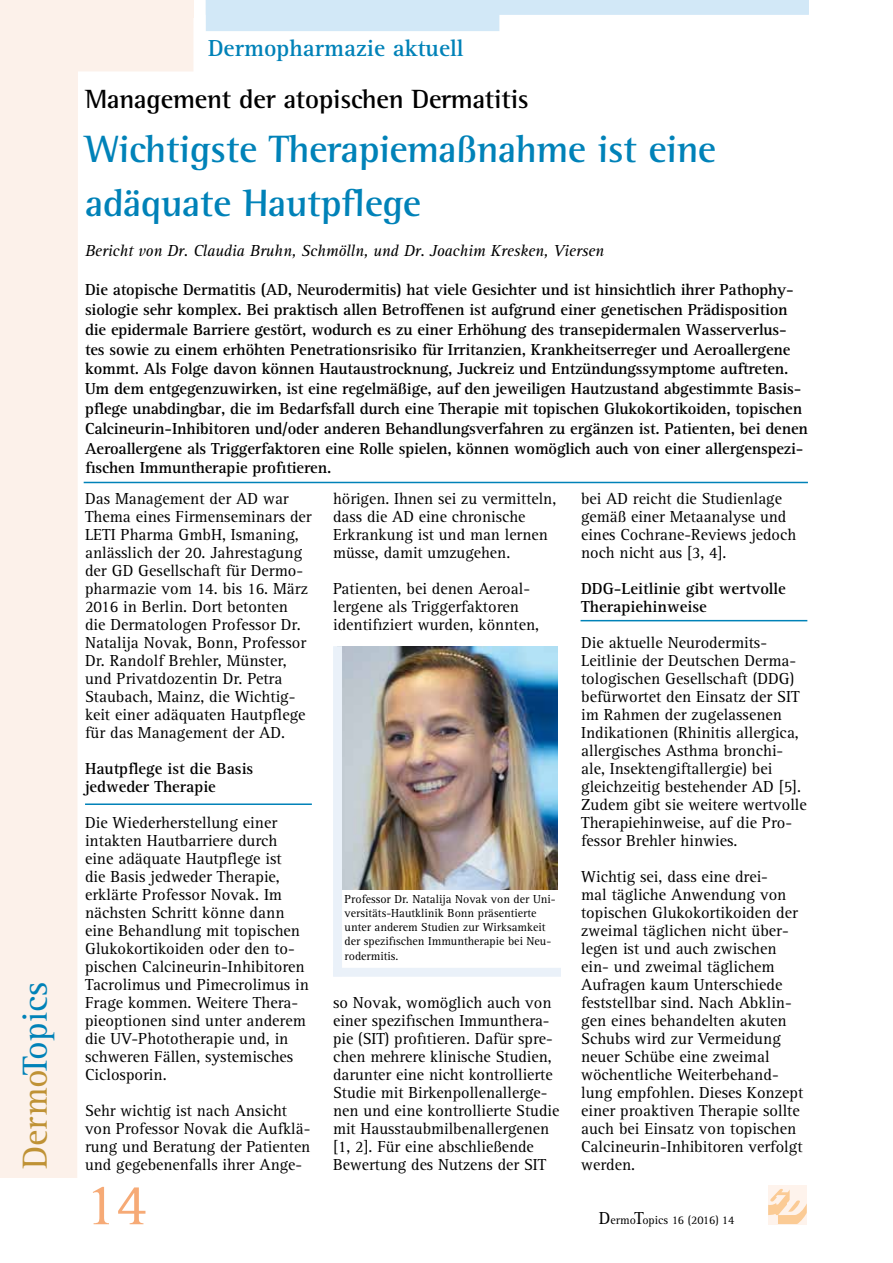
<style>
.page{position:relative;width:893px;height:1263px;background:#fff}
.page>*{position:absolute;margin:0;border:0;box-sizing:border-box;transform-origin:0 0}
.t1{font:60px "Agfa Rotis Serif";color:#f6aa76}
.t2{font:700 39px/54px "Agfa Rotis Semi Serif";letter-spacing:-.01em;color:#0082b8}
.t3{font:36px "Agfa Rotis Serif";color:#0082b8}
.t4{font:700 27px "Agfa Rotis Semi Serif";letter-spacing:-.01em;color:#000}
.t5{font:700 24px "Agfa Rotis Serif";color:#0082b8}
.t6{font:16.5px/18px "Agfa Rotis Serif";color:#000}
.t7{font:700 16.5px/19.8px "Agfa Rotis Serif";letter-spacing:-.01em;color:#000}
.t8{font:italic 16.5px "Agfa Rotis Serif";letter-spacing:-.01em;color:#000}
.t9{font:12px/14.2px "Agfa Rotis Serif";color:#000}
.s1{color:#bf9235}
.s2{font-size:18px}
</style>
<div class="page">
<svg style="left:0;top:0;width:194px;height:1178px"></svg>
<div style="left:0;top:0;width:193px;height:17px;background:#fcf1ea"></div>
<svg style="left:206px;top:0;width:603px;height:31px"></svg>
<div style="left:768px;top:1185px;width:39px;height:39px;background:#fef3ec"></div>
<svg style="left:768px;top:1189px;width:39px;height:35px"></svg>
<hr style="left:84px;top:482px;width:724px;height:1px;background:#0082b8">
<hr style="left:85px;top:803px;width:227px;height:2px;background:#0082b8">
<hr style="left:580px;top:620px;width:227px;height:1px;background:#0082b8">
<img style="left:342px;top:646px;width:215px;height:243px">
<div style="left:333px;top:646px;width:9px;height:330px;background:#eaf1f9"></div>
<div style="left:333px;top:968px;width:228px;height:9px;background:#eaf1f9"></div>
<h3 class="t3" style="left:14px;top:1169px;width:188px;rotate:-90deg"><span class="s1">Dermo</span>Topics</h3>
<h3 class="t5" style="left:208px;top:34px;width:257px">Dermopharmazie aktuell</h3>
<h3 class="t4" style="left:85px;top:83px;width:445px">Management der atopischen Dermatitis</h3>
<h2 class="t2" style="left:85px;top:122px;width:633px">Wichtigste Therapiemaßnahme ist eine adäquate Hautpflege</h2>
<p class="t8" style="left:85px;top:241px;width:520px">Bericht von Dr. Claudia Bruhn, Schmölln, und Dr. Joachim Kresken, Viersen</p>
<p class="t7" style="left:85px;top:280px;width:724px">Die atopische Dermatitis (AD, Neurodermitis) hat viele Gesichter und ist hinsichtlich ihrer Pathophy&shy;siologie sehr komplex. Bei praktisch allen Betroffenen ist aufgrund einer genetischen Prädisposition die epidermale Barriere gestört, wodurch es zu einer Erhöhung des transepidermalen Wasserverlus&shy;tes sowie zu einem erhöhten Penetrationsrisiko für Irritanzien, Krankheitserreger und Aeroallergene kommt. Als Folge davon können Hautaustrocknung, Juckreiz und Entzündungssymptome auftreten.<br>Um dem entgegenzuwirken, ist eine regelmäßige, auf den jeweiligen Hautzustand abgestimmte Basis&shy;pflege unabdingbar, die im Bedarfsfall durch eine Therapie mit topischen Glukokortikoiden, topischen Calcineurin-Inhibitoren und/oder anderen Behandlungsverfahren zu ergänzen ist. Patienten, bei denen Aeroallergene als Triggerfaktoren eine Rolle spielen, können womöglich auch von einer allergenspezi&shy;fischen Immuntherapie profitieren.</p>
<p class="t6" style="left:85px;top:490px;width:228px">Das Management der AD war<br>Thema eines Firmenseminars der<br>LETI Pharma GmbH, Ismaning, anlässlich der 20. Jahrestagung der GD Gesellschaft für Dermo&shy;pharmazie vom 14. bis 16. März<br>2016 in Berlin. Dort betonten die Dermatologen Professor Dr.<br>Natalija Novak, Bonn, Professor<br>Dr. Randolf Brehler, Münster, und Privatdozentin Dr. Petra<br>Staubach, Mainz, die Wichtig&shy;keit einer adäquaten Hautpflege für das Management der AD.</p>
<p class="t7" style="left:85px;top:760px;width:170px;line-height:18px">Hautpflege ist die Basis jedweder Therapie</p>
<p class="t6" style="left:85px;top:814px;width:225px">Die Wiederherstellung einer intakten Hautbarriere durch eine adäquate Hautpflege ist<br>die Basis jedweder Therapie, erklärte Professor Novak. Im nächsten Schritt könne dann eine Behandlung mit topischen<br>Glukokortikoiden oder den to&shy;pischen Calcineurin-Inhibitoren<br>Tacrolimus und Pimecrolimus in<br>Frage kommen. Weitere Thera&shy;pieoptionen sind unter anderem die UV-Phototherapie und, in schweren Fällen, systemisches<br>Ciclosporin.</p>
<p class="t6" style="left:85px;top:1102px;width:227px">Sehr wichtig ist nach Ansicht von Professor Novak die Aufklä&shy;rung und Beratung der Patienten und gegebenenfalls ihrer Ange-</p>
<h1 class="t1" style="left:84px;top:1170px;width:64px">14</h1>
<p class="t6" style="left:333px;top:490px;width:225px">hörigen. Ihnen sei zu vermitteln, dass die AD eine chronische<br>Erkrankung ist und man lernen müsse, damit umzugehen.</p>
<p class="t6" style="left:333px;top:580px;width:208px">Patienten, bei denen Aeroal&shy;lergene als Triggerfaktoren identifiziert wurden, könnten,</p>
<p class="t9" style="left:345px;top:892px;width:213px">Professor Dr. Natalija Novak von der Uni&shy;versitäts-Hautklinik Bonn präsentierte unter anderem Studien zur Wirksamkeit der spezifischen Immuntherapie bei Neu&shy;rodermitis.</p>
<p class="t6" style="left:333px;top:994px;width:228px">so Novak, womöglich auch von einer spezifischen Immunthera&shy;pie (SIT) profitieren. Dafür spre&shy;chen mehrere klinische Studien, darunter eine nicht kontrollierte<br>Studie mit Birkenpollenallerge&shy;nen und eine kontrollierte Studie mit Hausstaubmilbenallergenen [1, 2]. Für eine abschließende<br>Bewertung des Nutzens der SIT</p>
<p class="t6" style="left:581px;top:490px;width:217px">bei AD reicht die Studienlage gemäß einer Metaanalyse und eines Cochrane-Reviews jedoch noch nicht aus [3, 4].</p>
<p class="t7" style="left:581px;top:580px;width:206px;line-height:18px">DDG-Leitlinie gibt wertvolle<br>Therapiehinweise</p>
<p class="t6" style="left:581px;top:634px;width:227px">Die aktuelle Neurodermits-<br>Leitlinie der Deutschen Derma&shy;tologischen Gesellschaft (DDG) befürwortet den Einsatz der SIT im Rahmen der zugelassenen<br>Indikationen (Rhinitis allergica, allergisches Asthma bronchi&shy;ale, Insektengiftallergie) bei gleichzeitig bestehender AD [5].<br>Zudem gibt sie weitere wertvolle<br>Therapiehinweise, auf die Pro&shy;fessor Brehler hinwies.</p>
<p class="t6" style="left:581px;top:868px;width:224px">Wichtig sei, dass eine drei-<br>mal tägliche Anwendung von topischen Glukokortikoiden der zweimal täglichen nicht über&shy;legen ist und auch zwischen ein- und zweimal täglichem<br>Aufragen kaum Unterschiede feststellbar sind. Nach Abklin&shy;gen eines behandelten akuten<br>Schubs wird zur Vermeidung neuer Schübe eine zweimal wöchentliche Weiterbehand&shy;lung empfohlen. Dieses Konzept einer proaktiven Therapie sollte auch bei Einsatz von topischen<br>Calcineurin-Inhibitoren verfolgt werden.</p>
<p class="t9" style="left:599px;top:1213px;width:137px"><span class="s2">D</span>ermo<span class="s2">T</span>opics 16 (2016) 14</p>
</div>
